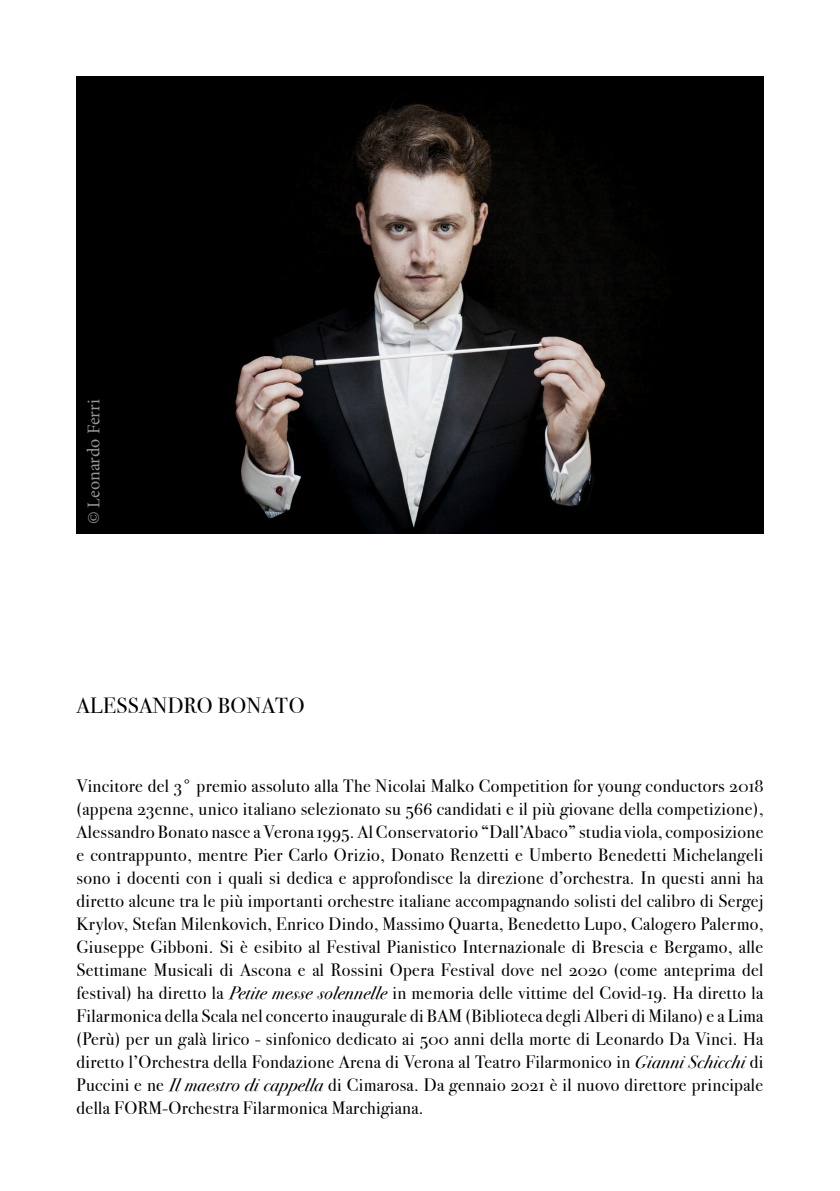
<style>
.page{position:relative;width:840px;height:1191px;background:#fff}
.page>*{position:absolute;margin:0;border:0;box-sizing:border-box;transform-origin:0 0}
.t1{font:22px "Bodoni Svty Two OSITCTT Book";letter-spacing:.02em;color:#000}
.t2{font:18px/23px "Bodoni Svty Two OSITCTT Book";letter-spacing:.02em;color:#000;text-align:justify}
.t3{font:18px "Minion Pro";color:#959595}
.s1{font-family:"Bodoni Svty Two OSITCTT Book It"}
</style>
<div class="page">
<img style="left:77px;top:77px;width:686px;height:456px">
<p class="t3" style="left:83px;top:524px;width:127px;rotate:-90deg">© Leonardo Ferri</p>
<p class="t1" style="left:77px;top:692px;width:229px">ALESSANDRO BONATO</p>
<p class="t2" style="left:77px;top:774px;width:688px">Vincitore del 3° premio assoluto alla The Nicolai Malko Competition for young conductors 2018 (appena 23enne, unico italiano selezionato su 566 candidati e il più giovane della competizione), Alessandro Bonato nasce a Verona 1995. Al Conservatorio “Dall’Abaco” studia viola, composizione e contrappunto, mentre Pier Carlo Orizio, Donato Renzetti e Umberto Benedetti Michelangeli sono i docenti con i quali si dedica e approfondisce la direzione d’orchestra. In questi anni ha diretto alcune tra le più importanti orchestre italiane accompagnando solisti del calibro di Sergej Krylov, Stefan Milenkovich, Enrico Dindo, Massimo Quarta, Benedetto Lupo, Calogero Palermo, Giuseppe Gibboni. Si è esibito al Festival Pianistico Internazionale di Brescia e Bergamo, alle Settimane Musicali di Ascona e al Rossini Opera Festival dove nel 2020 (come anteprima del festival) ha diretto la <span class="s1">Petite messe solennelle</span> in memoria delle vittime del Covid-19. Ha diretto la Filarmonica della Scala nel concerto inaugurale di BAM (Biblioteca degli Alberi di Milano) e a Lima (Perù) per un galà lirico - sinfonico dedicato ai 500 anni della morte di Leonardo Da Vinci. Ha diretto l’Orchestra della Fondazione Arena di Verona al Teatro Filarmonico in <span class="s1">Gianni Schicchi</span> di Puccini e ne <span class="s1">Il maestro di cappella</span> di Cimarosa. Da gennaio 2021 è il nuovo direttore principale della FORM-Orchestra Filarmonica Marchigiana.</p>
</div>
